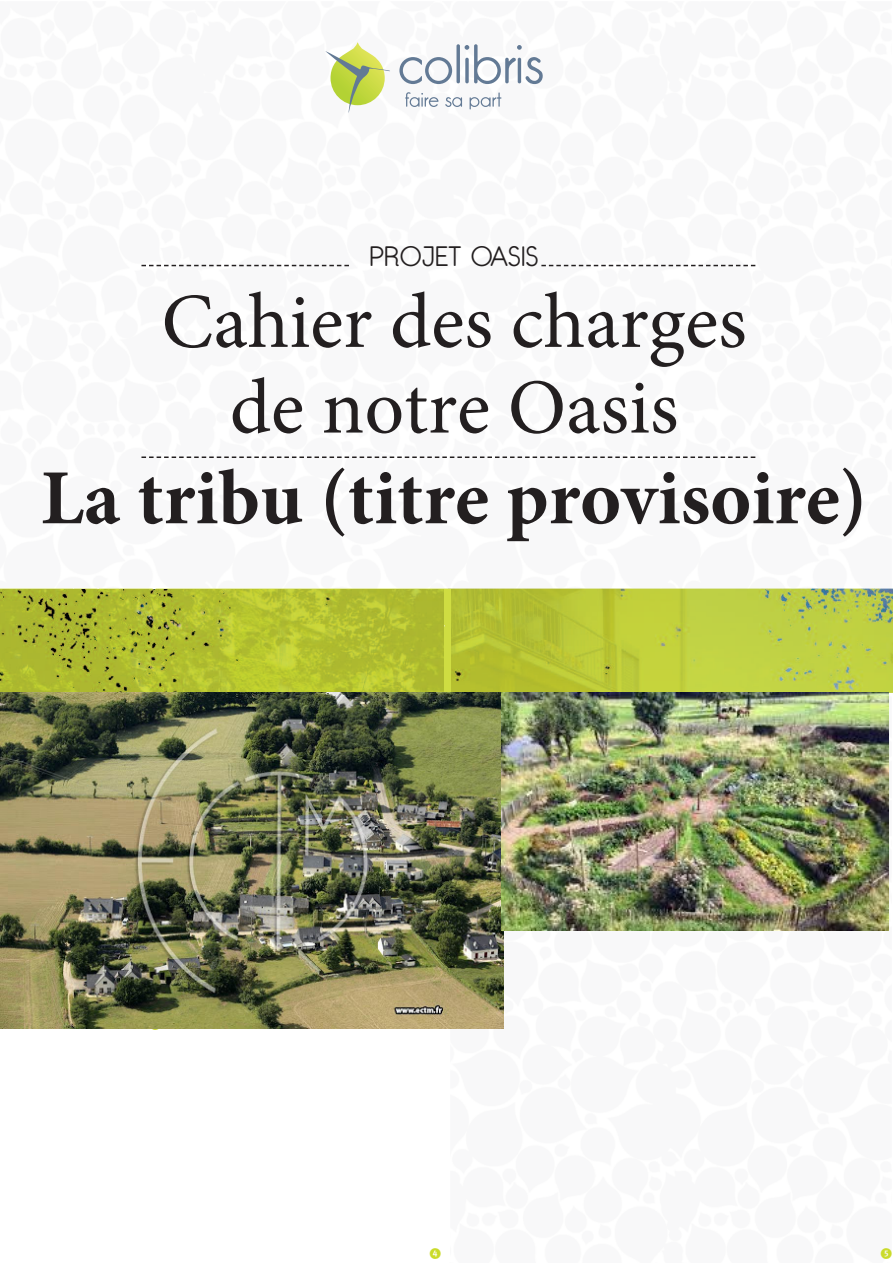
<style>
.page{position:relative;width:893px;height:1263px;background:#fff}
.page>*{position:absolute;margin:0;border:0;box-sizing:border-box;transform-origin:0 0}
.t1{font:78px/85.7px "Minion Pro";color:#231f20;text-align:center}
.t2{font:700 78px "Minion Pro";color:#231f20}
.t3{font:27px "Gardens C";color:#231f20}
</style>
<div class="page">
<svg style="left:325px;top:42px;width:65px;height:71px"></svg>
<svg style="left:399px;top:57px;width:53px;height:27px"></svg>
<svg style="left:456px;top:44px;width:4px;height:39px"></svg>
<svg style="left:465px;top:44px;width:78px;height:40px"></svg>
<svg style="left:445px;top:97px;width:17px;height:10px"></svg>
<svg style="left:470px;top:92px;width:31px;height:17px"></svg>
<svg style="left:405px;top:92px;width:34px;height:15px"></svg>
<svg style="left:141px;top:456px;width:614px;height:2px"></svg>
<svg style="left:541px;top:265px;width:214px;height:1px"></svg>
<svg style="left:141px;top:265px;width:208px;height:1px"></svg>
<div style="left:168px;top:865px;width:280px;height:172px;background:linear-gradient(to right,#fff,#fff)"></div>
<div style="left:164px;top:869px;width:6px;height:394px;background:#fff"></div>
<div style="left:0;top:1034px;width:447px;height:6px;background:#fff"></div>
<div style="left:0;top:911px;width:166px;height:6px;background:#a59965"></div>
<div style="left:444px;top:589px;width:6px;height:674px;background:#fff"></div>
<img style="left:0;top:589px;width:448px;height:104px">
<img style="left:448px;top:589px;width:445px;height:104px">
<img style="left:1px;top:693px;width:502px;height:335px">
<img style="left:502px;top:693px;width:386px;height:237px">
<svg style="left:429px;top:848px;width:11px;height:11px"></svg>
<svg style="left:150px;top:1019px;width:11px;height:10px"></svg>
<p class="t3" style="left:370px;top:246px;width:171px">PROJET OASIS</p>
<p class="t1" style="left:161px;top:279px;width:587px">Cahier des charges de notre Oasis</p>
<p class="t2" style="left:41px;top:443px;width:828px">La tribu (titre provisoire)</p>
</div>
